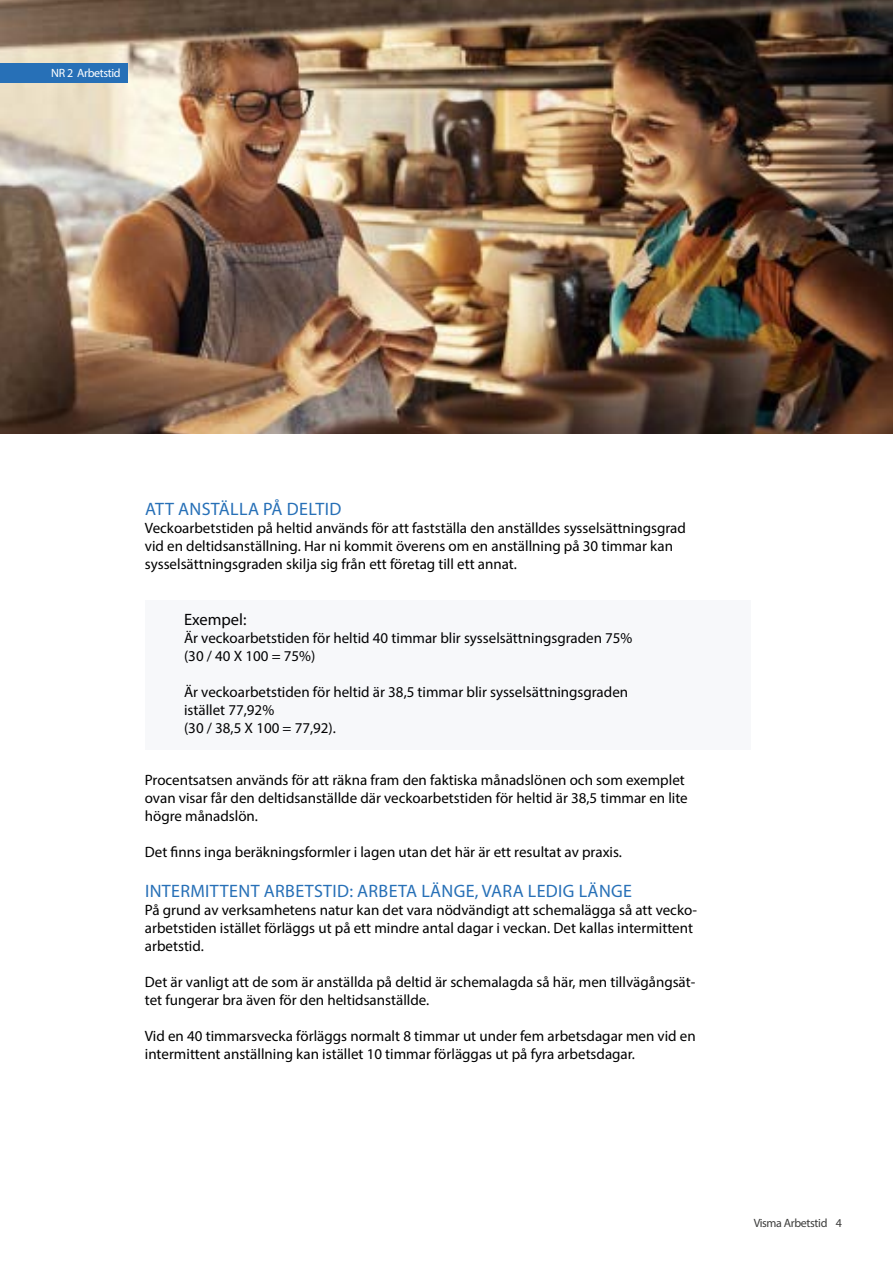
<style>
.page{position:relative;width:893px;height:1263px;background:#fff}
.page>*{position:absolute;margin:0;border:0;box-sizing:border-box;transform-origin:0 0}
.t1{font:18px "Myriad Pro";letter-spacing:.02em;color:#2770b7}
.t2{font:16.5px "Myriad Pro";color:#020203}
.t3{font:15px/18px "Myriad Pro";color:#000}
.t4{font:15px/18px "Myriad Pro";color:#020203}
.t5{font:12px "Myriad Pro";letter-spacing:-.03em;color:#3c3c3b}
.t6{font:12px "Myriad Pro";letter-spacing:-.03em;color:#fff}
</style>
<div class="page">
<div style="left:145px;top:600px;width:605px;height:150px;background:#f7f8fa"></div>
<img style="left:0;top:0;width:893px;height:434px">
<div style="left:0;top:64px;width:128px;height:19px;background:#2770b7"></div>
<p class="t6" style="left:51px;top:66px;width:71px">NR 2 Arbetstid</p>
<p class="t1" style="left:145px;top:498px;width:198px">ATT ANSTÄLLA PÅ DELTID</p>
<p class="t3" style="left:145px;top:519px;width:543px">Veckoarbetstiden på heltid används för att fastställa den anställdes sysselsättningsgrad vid en deltidsanställning. Har ni kommit överens om en anställning på 30 timmar kan sysselsättningsgraden skilja sig från ett företag till ett annat.</p>
<p class="t2" style="left:184px;top:609px;width:64px">Exempel:</p>
<p class="t4" style="left:184px;top:629px;width:450px">Är veckoarbetstiden för heltid 40 timmar blir sysselsättningsgraden 75% (30 / 40 X 100 = 75%)</p>
<p class="t4" style="left:184px;top:683px;width:446px">Är veckoarbetstiden för heltid är 38,5 timmar blir sysselsättningsgraden istället 77,92%<br>(30 / 38,5 X 100 = 77,92).</p>
<p class="t3" style="left:145px;top:771px;width:544px">Procentsatsen används för att räkna fram den faktiska månadslönen och som exemplet ovan visar får den deltidsanställde där veckoarbetstiden för heltid är 38,5 timmar en lite högre månadslön.</p>
<p class="t3" style="left:145px;top:843px;width:479px">Det finns inga beräkningsformler i lagen utan det här är ett resultat av praxis.</p>
<p class="t1" style="left:145px;top:880px;width:488px">INTERMITTENT ARBETSTID: ARBETA LÄNGE, VARA LEDIG LÄNGE</p>
<p class="t3" style="left:145px;top:901px;width:554px">På grund av verksamhetens natur kan det vara nödvändigt att schemalägga så att vecko&shy;arbetstiden istället förläggs ut på ett mindre antal dagar i veckan. Det kallas intermittent arbetstid.</p>
<p class="t3" style="left:145px;top:973px;width:552px">Det är vanligt att de som är anställda på deltid är schemalagda så här, men tillvägångsät&shy;tet fungerar bra även för den heltidsanställde.</p>
<p class="t3" style="left:145px;top:1027px;width:552px">Vid en 40 timmarsvecka förläggs normalt 8 timmar ut under fem arbetsdagar men vid en intermittent anställning kan istället 10 timmar förläggas ut på fyra arbetsdagar.</p>
<p class="t5" style="left:754px;top:1216px;width:90px">Visma Arbetstid 4</p>
</div>
